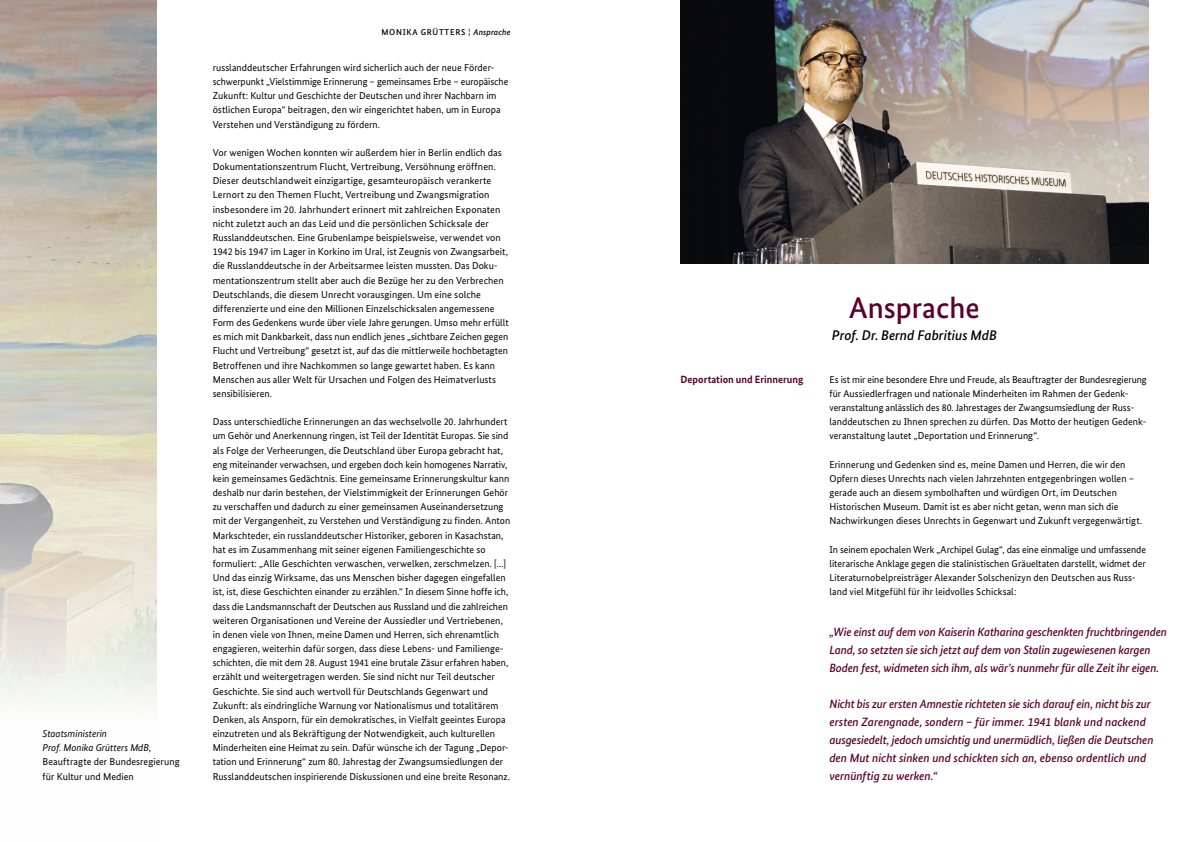
<style>
.page{position:relative;width:1191px;height:842px;background:#fff}
.page>*{position:absolute;margin:0;border:0;box-sizing:border-box;transform-origin:0 0}
.t1{font:500 30px "Bundes Sans";color:#5b002c}
.t2{font:italic 500 14px "Bundes Sans";color:#000}
.t3{font:italic 500 12px/18px "Bundes Sans";letter-spacing:-.01em;color:#5b002c}
.t4{font:700 10.5px "Bundes Sans";color:#5b002c}
.t5{font:10px/14.2px "Bundes Sans";letter-spacing:.005em;color:#000}
.t6{font:italic 10px/14.2px "Bundes Sans";color:#000}
.t7{font:500 8.5px "Bundes Sans";letter-spacing:.08em;color:#000}
.s1{color:#5b002c}
.s2{font-style:italic}
</style>
<div class="page">
<img style="left:680px;top:0;width:468px;height:264px">
<p class="t6" style="left:43px;top:726px;width:110px">Staatsministerin<br>Prof. Monika Grütters MdB,</p>
<p class="t5" style="left:43px;top:755px;width:139px">Beauftragte der Bundesregierung für Kultur und Medien</p>
<p class="t7" style="left:381px;top:27px;width:130px">MONIKA GRÜTTERS <span class="s1">¦</span> <span class="s2">Ansprache</span></p>
<p class="t5" style="left:213px;top:60px;width:297px">russlanddeutscher Erfahrungen wird sicherlich auch der neue Förder&shy;schwerpunkt „Vielstimmige Erinnerung – gemeinsames Erbe – europäische Zukunft: Kultur und Geschichte der Deutschen und ihrer Nachbarn im östlichen Europa“ beitragen, den wir eingerichtet haben, um in Europa Verstehen und Verständigung zu fördern.</p>
<p class="t5" style="left:213px;top:145px;width:297px">Vor wenigen Wochen konnten wir außerdem hier in Berlin endlich das Dokumentationszentrum Flucht, Vertreibung, Versöhnung eröffnen.<br>Dieser deutschlandweit einzigartige, gesamteuropäisch verankerte Lernort zu den Themen Flucht, Vertreibung und Zwangsmigration insbesondere im 20. Jahrhundert erinnert mit zahlreichen Exponaten nicht zuletzt auch an das Leid und die persönlichen Schicksale der Russlanddeutschen. Eine Grubenlampe beispielsweise, verwendet von 1942 bis 1947 im Lager in Korkino im Ural, ist Zeugnis von Zwangsarbeit, die Russlanddeutsche in der Arbeitsarmee leisten mussten. Das Doku&shy;mentationszentrum stellt aber auch die Bezüge her zu den Verbrechen Deutschlands, die diesem Unrecht vorausgingen. Um eine solche differenzierte und eine den Millionen Einzelschicksalen angemessene Form des Gedenkens wurde über viele Jahre gerungen. Umso mehr erfüllt es mich mit Dankbarkeit, dass nun endlich jenes „sichtbare Zeichen gegen Flucht und Vertreibung“ gesetzt ist, auf das die mittlerweile hochbetagten Betroffenen und ihre Nachkommen so lange gewartet haben. Es kann Menschen aus aller Welt für Ursachen und Folgen des Heimatverlusts sensibilisieren.</p>
<p class="t5" style="left:213px;top:415px;width:299px">Dass unterschiedliche Erinnerungen an das wechselvolle 20. Jahrhundert um Gehör und Anerkennung ringen, ist Teil der Identität Europas. Sie sind als Folge der Verheerungen, die Deutschland über Europa gebracht hat, eng miteinander verwachsen, und ergeben doch kein homogenes Narrativ, kein gemeinsames Gedächtnis. Eine gemeinsame Erinnerungskultur kann deshalb nur darin bestehen, der Vielstimmigkeit der Erinnerungen Gehör zu verschaffen und dadurch zu einer gemeinsamen Auseinandersetzung mit der Vergangenheit, zu Verstehen und Verständigung zu finden. Anton Markschteder, ein russlanddeutscher Historiker, geboren in Kasachstan, hat es im Zusammenhang mit seiner eigenen Familiengeschichte so formuliert: „Alle Geschichten verwaschen, verwelken, zerschmelzen. [...] Und das einzig Wirksame, das uns Menschen bisher dagegen eingefallen ist, ist, diese Geschichten einander zu erzählen.“ In diesem Sinne hoffe ich, dass die Landsmannschaft der Deutschen aus Russland und die zahlreichen weiteren Organisationen und Vereine der Aussiedler und Vertriebenen, in denen viele von Ihnen, meine Damen und Herren, sich ehrenamtlich engagieren, weiterhin dafür sorgen, dass diese Lebens- und Familienge&shy;schichten, die mit dem 28. August 1941 eine brutale Zäsur erfahren haben, erzählt und weitergetragen werden. Sie sind nicht nur Teil deutscher Geschichte. Sie sind auch wertvoll für Deutschlands Gegenwart und Zukunft: als eindringliche Warnung vor Nationalismus und totalitärem Denken, als Ansporn, für ein demokratisches, in Vielfalt geeintes Europa einzutreten und als Bekräftigung der Notwendigkeit, auch kulturellen Minderheiten eine Heimat zu sein. Dafür wünsche ich der Tagung „Depor&shy;tation und Erinnerung“ zum 80. Jahrestag der Zwangsumsiedlungen der Russlanddeutschen inspirierende Diskussionen und eine breite Resonanz.</p>
<p class="t4" style="left:680px;top:373px;width:124px">Deportation und Erinnerung</p>
<h1 class="t1" style="left:849px;top:289px;width:132px">Ansprache</h1>
<h2 class="t2" style="left:832px;top:327px;width:167px">Prof. Dr. Bernd Fabritius MdB</h2>
<p class="t5" style="left:829px;top:372px;width:319px">Es ist mir eine besondere Ehre und Freude, als Beauftragter der Bundesregierung für Aussiedlerfragen und nationale Minderheiten im Rahmen der Gedenk&shy;veranstaltung anlässlich des 80. Jahrestages der Zwangsumsiedlung der Russ&shy;landdeutschen zu Ihnen sprechen zu dürfen. Das Motto der heutigen Gedenk&shy;veranstaltung lautet „Deportation und Erinnerung“.</p>
<p class="t5" style="left:829px;top:457px;width:314px">Erinnerung und Gedenken sind es, meine Damen und Herren, die wir den Opfern dieses Unrechts nach vielen Jahrzehnten entgegenbringen wollen – gerade auch an diesem symbolhaften und würdigen Ort, im Deutschen Historischen Museum. Damit ist es aber nicht getan, wenn man sich die Nachwirkungen dieses Unrechts in Gegenwart und Zukunft vergegenwärtigt.</p>
<p class="t5" style="left:829px;top:542px;width:318px">In seinem epochalen Werk „Archipel Gulag“, das eine einmalige und umfassende literarische Anklage gegen die stalinistischen Gräueltaten darstellt, widmet der Literaturnobelpreisträger Alexander Solschenizyn den Deutschen aus Russ&shy;land viel Mitgefühl für ihr leidvolles Schicksal:</p>
<p class="t3" style="left:829px;top:623px;width:339px">„Wie einst auf dem von Kaiserin Katharina geschenkten fruchtbringenden<br>Land, so setzten sie sich jetzt auf dem von Stalin zugewiesenen kargen<br>Boden fest, widmeten sich ihm, als wär’s nunmehr für alle Zeit ihr eigen.</p>
<p class="t3" style="left:829px;top:695px;width:326px">Nicht bis zur ersten Amnestie richteten sie sich darauf ein, nicht bis zur ersten Zarengnade, sondern – für immer. 1941 blank und nackend ausgesiedelt, jedoch umsichtig und unermüdlich, ließen die Deutschen den Mut nicht sinken und schickten sich an, ebenso ordentlich und vernünftig zu werken.“</p>
</div>
